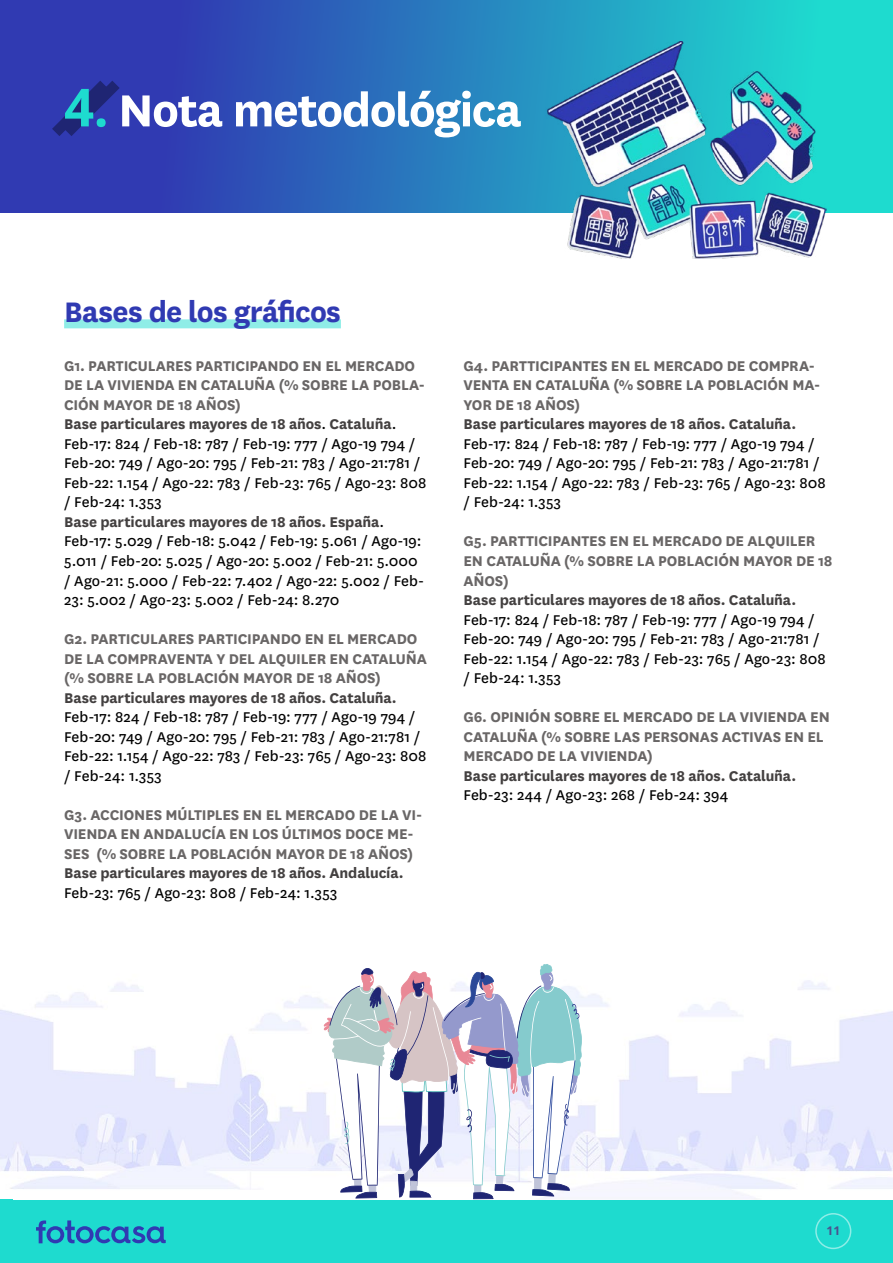
<style>
.page{position:relative;width:893px;height:1263px;background:#fff}
.page>*{position:absolute;margin:0;border:0;box-sizing:border-box;transform-origin:0 0}
.t1{font:700 52.5px "National";letter-spacing:-.025em;color:#fff}
.t2{font:700 33px "National";letter-spacing:-.02em;color:#303ab2}
.t3{font:16.5px/19.5px "National";color:#000}
.t4{font:700 16.5px/19.5px "National";letter-spacing:-.01em;color:#696666}
.t5{font:700 16.5px "National";letter-spacing:-.01em;color:#434040}
.t6{font:700 12px "Open Sans";color:#4c518f}
.s1{font-family:"Open Sans";color:#1edbcf}
.s2{font-weight:400;color:#000}
</style>
<div class="page">
<div style="left:0;top:1199px;width:893px;height:64px;background:#1edbcf"></div>
<svg style="left:0;top:0;width:893px;height:213px;background:#2972bc"></svg>
<img style="left:0;top:980px;width:893px;height:219px">
<svg style="left:36px;top:1220px;width:130px;height:23px"></svg>
<div style="left:815px;top:1213px;width:36px;height:36px;border:2px solid #8eede7;border-radius:50%"></div>
<svg style="left:41px;top:70px;width:90px;height:77px;background:#2c36a6"></svg>
<img style="left:545px;top:41px;width:281px;height:217px">
<div style="left:64px;top:319px;width:277px;height:9px;background:#8fede7"></div>
<svg style="left:324px;top:964px;width:258px;height:235px"></svg>
<h1 class="t1" style="left:64px;top:73px;width:459px"><span class="s1">4.</span> Nota metodológica</h1>
<h2 class="t2" style="left:64px;top:289px;width:278px">Bases de los gráficos</h2>
<p class="t4" style="left:64px;top:355px;width:362px">G1. PARTICULARES PARTICIPANDO EN EL MERCADO<br>DE LA VIVIENDA EN CATALUÑA (% SOBRE LA POBLA-<br>CIÓN MAYOR DE 18 AÑOS)</p>
<p class="t5" style="left:64px;top:413px;width:334px">Base particulares mayores de 18 años<span class="s2">.</span> Cataluña<span class="s2">.</span></p>
<p class="t3" style="left:64px;top:433px;width:364px">Feb-17: 824 / Feb-18: 787 / Feb-19: 777 / Ago-19 794 / Feb-20: 749 / Ago-20: 795 / Feb-21: 783 / Ago-21:781 / Feb-22: 1.154 / Ago-22: 783 / Feb-23: 765 / Ago-23: 808 / Feb-24: 1.353</p>
<p class="t5" style="left:64px;top:510px;width:322px">Base particulares mayores de 18 años. España<span class="s2">.</span></p>
<p class="t3" style="left:64px;top:531px;width:361px">Feb-17: 5.029 / Feb-18: 5.042 / Feb-19: 5.061 / Ago-19:<br>5.011 / Feb-20: 5.025 / Ago-20: 5.002 / Feb-21: 5.000 / Ago-21: 5.000 / Feb-22: 7.402 / Ago-22: 5.002 / Feb-23: 5.002 / Ago-23: 5.002 / Feb-24: 8.270</p>
<p class="t4" style="left:64px;top:628px;width:364px">G2. PARTICULARES PARTICIPANDO EN EL MERCADO<br>DE LA COMPRAVENTA Y DEL ALQUILER EN CATALUÑA (% SOBRE LA POBLACIÓN MAYOR DE 18 AÑOS)</p>
<p class="t5" style="left:64px;top:686px;width:334px">Base particulares mayores de 18 años. Cataluña.</p>
<p class="t3" style="left:64px;top:706px;width:364px">Feb-17: 824 / Feb-18: 787 / Feb-19: 777 / Ago-19 794 / Feb-20: 749 / Ago-20: 795 / Feb-21: 783 / Ago-21:781 / Feb-22: 1.154 / Ago-22: 783 / Feb-23: 765 / Ago-23: 808 / Feb-24: 1.353</p>
<p class="t4" style="left:64px;top:803px;width:360px">G3. ACCIONES MÚLTIPLES EN EL MERCADO DE LA VI-<br>VIENDA EN ANDALUCÍA EN LOS ÚLTIMOS DOCE ME-<br>SES (% SOBRE LA POBLACIÓN MAYOR DE 18 AÑOS)</p>
<p class="t5" style="left:64px;top:861px;width:341px">Base particulares mayores de 18 años. Andalucía.</p>
<p class="t3" style="left:64px;top:882px;width:275px">Feb-23: 765 / Ago-23: 808 / Feb-24: 1.353</p>
<p class="t4" style="left:463px;top:355px;width:358px">G4. PARTTICIPANTES EN EL MERCADO DE COMPRA-<br>VENTA EN CATALUÑA (% SOBRE LA POBLACIÓN MA-<br>YOR DE 18 AÑOS)</p>
<p class="t5" style="left:463px;top:413px;width:334px">Base particulares mayores de 18 años. Cataluña.</p>
<p class="t3" style="left:463px;top:433px;width:364px">Feb-17: 824 / Feb-18: 787 / Feb-19: 777 / Ago-19 794 / Feb-20: 749 / Ago-20: 795 / Feb-21: 783 / Ago-21:781 / Feb-22: 1.154 / Ago-22: 783 / Feb-23: 765 / Ago-23: 808 / Feb-24: 1.353</p>
<p class="t4" style="left:463px;top:530px;width:371px">G5. PARTTICIPANTES EN EL MERCADO DE ALQUILER<br>EN CATALUÑA (% SOBRE LA POBLACIÓN MAYOR DE 18<br>AÑOS)</p>
<p class="t5" style="left:463px;top:588px;width:334px">Base particulares mayores de 18 años. Cataluña.</p>
<p class="t3" style="left:463px;top:609px;width:364px">Feb-17: 824 / Feb-18: 787 / Feb-19: 777 / Ago-19 794 / Feb-20: 749 / Ago-20: 795 / Feb-21: 783 / Ago-21:781 / Feb-22: 1.154 / Ago-22: 783 / Feb-23: 765 / Ago-23: 808 / Feb-24: 1.353</p>
<p class="t4" style="left:463px;top:706px;width:368px">G6. OPINIÓN SOBRE EL MERCADO DE LA VIVIENDA EN<br>CATALUÑA (% SOBRE LAS PERSONAS ACTIVAS EN EL<br>MERCADO DE LA VIVIENDA)</p>
<p class="t5" style="left:463px;top:764px;width:334px">Base particulares mayores de 18 años. Cataluña.</p>
<p class="t3" style="left:463px;top:784px;width:266px">Feb-23: 244 / Ago-23: 268 / Feb-24: 394</p>
<p class="t6" style="left:826px;top:1222px;width:15px">11</p>
</div>
